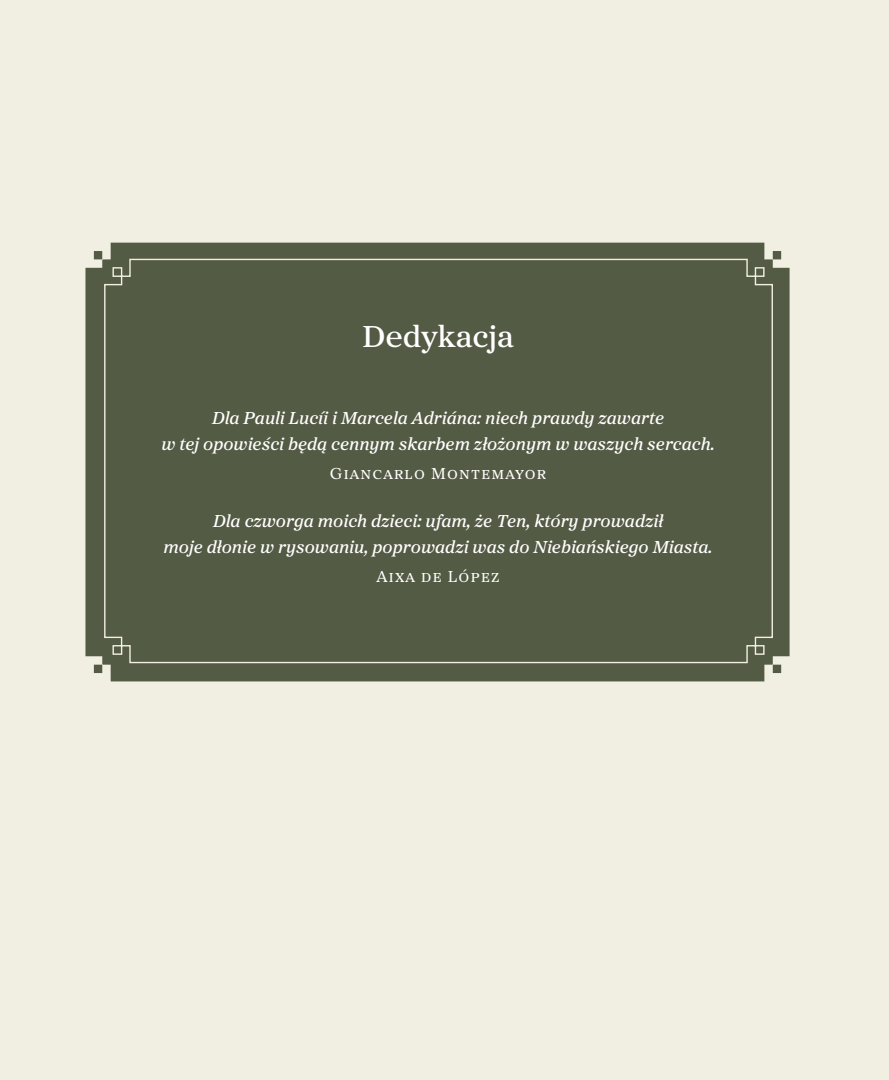
<style>
.page{position:relative;width:889px;height:1080px;background:#f1efe2}
.page>*{position:absolute;margin:0;border:0;box-sizing:border-box;transform-origin:0 0}
.t1{font:500 31.5px "Proxima Sera";color:#fff}
.t2{font:italic 500 18px/25.7px "Proxima Sera";color:#fff;text-align:center}
.t3{font:16.5px "Proxima Sera";letter-spacing:.075em;color:#fff}
</style>
<div class="page">
<div style="left:85px;top:243px;width:704px;height:438px;background:#545b44"></div>
<div style="left:103px;top:258px;width:670px;height:406px;background:#545b44"></div>
<h1 class="t1" style="left:362px;top:323px;width:153px">Dedykacja</h1>
<p class="t2" style="left:161px;top:407px;width:555px">Dla Pauli Lucíi i Marcela Adriána: niech prawdy zawarte<br>w tej opowieści będą cennym skarbem złożonym w waszych sercach.</p>
<p class="t3" style="left:330px;top:466px;width:218px">Giancarlo Montemayor</p>
<p class="t2" style="left:164px;top:509px;width:550px">Dla czworga moich dzieci: ufam, że Ten, który prowadził<br>moje dłonie w rysowaniu, poprowadzi was do Niebiańskiego Miasta.</p>
<p class="t3" style="left:376px;top:569px;width:124px">Aixa de López</p>
</div>
